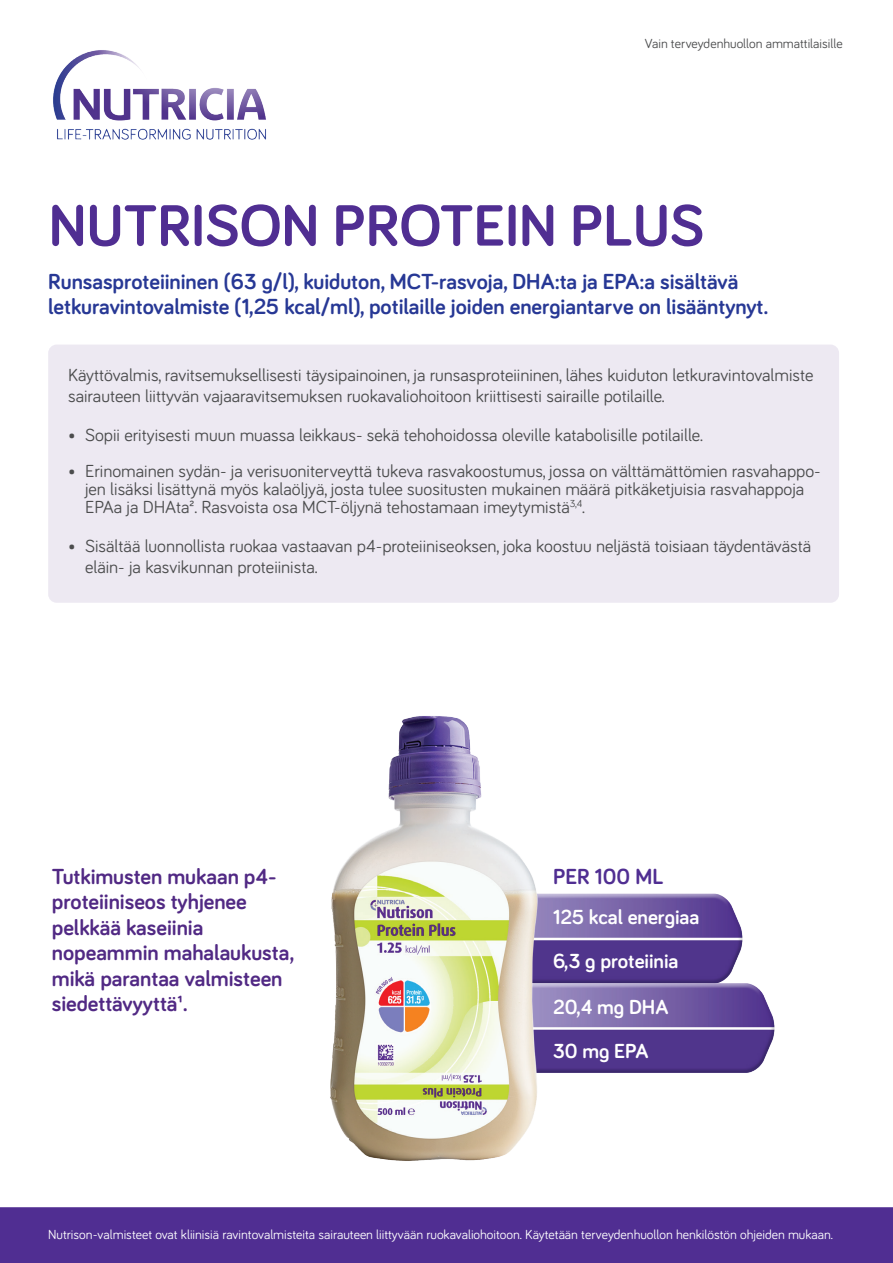
<style>
.page{position:relative;width:893px;height:1263px;background:#fff}
.page>*{position:absolute;margin:0;border:0;box-sizing:border-box;transform-origin:0 0}
.t1{font:700 60px "Bariol";color:#502e92}
.t2{font:700 22.5px/25.5px "Bariol";color:#273895}
.t3{font:700 22.5px/25.5px "Bariol";color:#512984}
.t4{font:700 22.5px "Bariol";color:#502e92}
.t5{font:700 21px/44.1px "Bariol";color:#fff}
.t6{font:18px/21px "Bariol";color:#4b4c4d}
.t7{font:13.5px "Bariol";color:#fff}
.t8{font:13.5px "Bariol";color:#4b4c4d}
</style>
<div class="page">
<img style="left:53px;top:50px;width:213px;height:90px">
<div style="left:0;top:1207px;width:893px;height:56px;background:#502e92"></div>
<div style="left:48px;top:344px;width:791px;height:259px;background:#ede9f2;border-radius:9px"></div>
<img style="left:553px;top:893px;width:190px;height:47px">
<img style="left:553px;top:940px;width:222px;height:133px">
<img style="left:330px;top:716px;width:223px;height:445px">
<p class="t8" style="left:645px;top:35px;width:199px">Vain terveydenhuollon ammattilaisille</p>
<h1 class="t1" style="left:49px;top:184px;width:657px">NUTRISON PROTEIN PLUS</h1>
<p class="t2" style="left:48px;top:268px;width:722px">Runsasproteiininen (63 g/l), kuiduton, MCT-rasvoja, DHA:ta ja EPA:a sisältävä letkuravintovalmiste (1,25 kcal/ml), potilaille joiden energiantarve on lisääntynyt.</p>
<p class="t6" style="left:68px;top:364px;width:747px">Käyttövalmis, ravitsemuksellisesti täysipainoinen, ja runsasproteiininen, lähes kuiduton letkuravintovalmiste sairauteen liittyvän vajaaravitsemuksen ruokavaliohoitoon kriittisesti sairaille potilaille.</p>
<p class="t6" style="left:68px;top:424px;width:636px">• Sopii erityisesti muun muassa leikkaus- sekä tehohoidossa oleville katabolisille potilaille.</p>
<p class="t6" style="left:85px;top:461px;width:737px;line-height:18px;text-indent:-17px">• Erinomainen sydän- ja verisuoniterveyttä tukeva rasvakoostumus, jossa on välttämättömien rasvahappo&shy;jen lisäksi lisättynä myös kalaöljyä, josta tulee suositusten mukainen määrä pitkäketjuisia rasvahappoja<br>EPAa ja DHAta2. Rasvoista osa MCT-öljynä tehostamaan imeytymistä<sup>3,4</sup>.</p>
<p class="t6" style="left:85px;top:535px;width:728px;text-indent:-17px">• Sisältää luonnollista ruokaa vastaavan p4-proteiiniseoksen, joka koostuu neljästä toisiaan täydentävästä eläin- ja kasvikunnan proteiinista.</p>
<p class="t3" style="left:52px;top:863px;width:244px">Tutkimusten mukaan p4- proteiiniseos tyhjenee pelkkää kaseiinia nopeammin mahalaukusta, mikä parantaa valmisteen siedettävyyttä1.</p>
<p class="t4" style="left:553px;top:861px;width:112px">PER 100 ML</p>
<p class="t5" style="left:553px;top:894px;width:148px">125 kcal energiaa<br>6,3 g proteiinia</p>
<p class="t5" style="left:553px;top:984px;width:117px">20,4 mg DHA<br>30 mg EPA</p>
<p class="t7" style="left:48px;top:1225px;width:786px">Nutrison-valmisteet ovat kliinisiä ravintovalmisteita sairauteen liittyvään ruokavaliohoitoon. Käytetään terveydenhuollon henkilöstön ohjeiden mukaan.</p>
</div>
